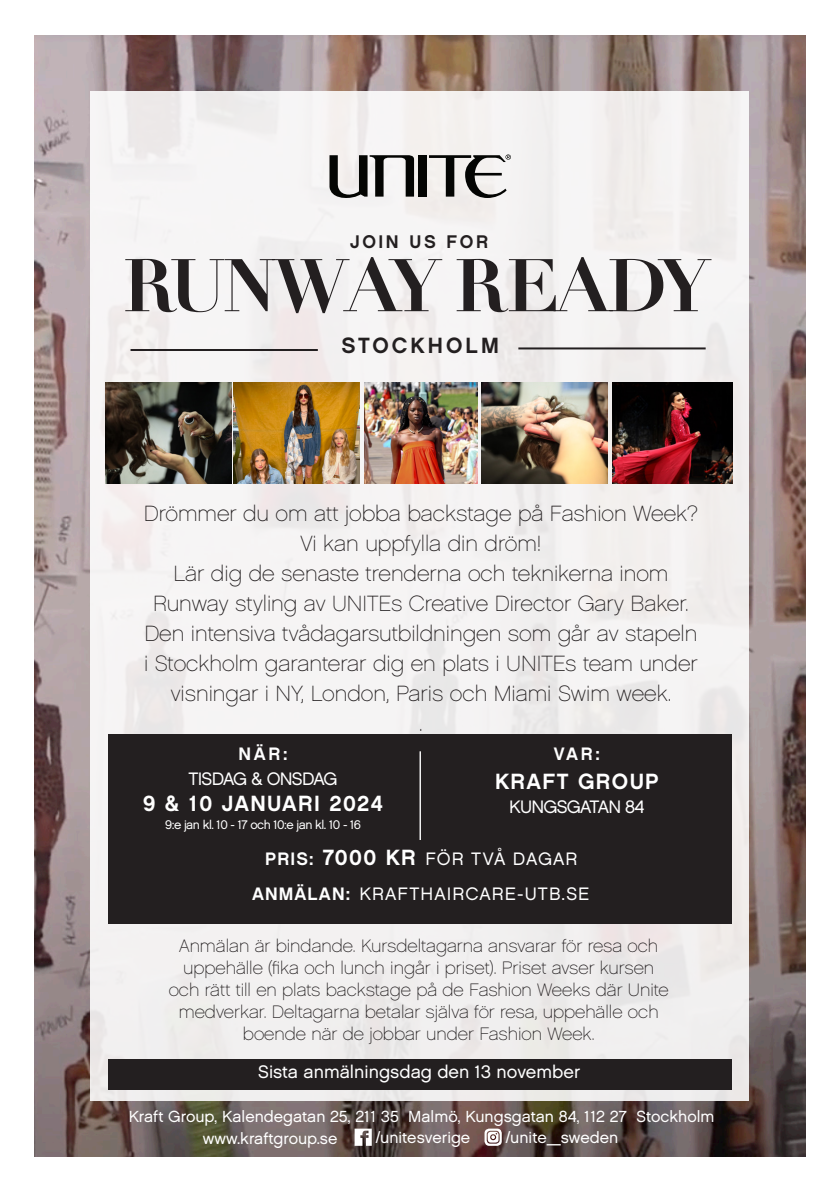
<style>
.page{position:relative;width:840px;height:1191px;background:#fff}
.page>*{position:absolute;margin:0;border:0;box-sizing:border-box;transform-origin:0 0}
.t1{font:22px/30px "Chalet Paris Nineteen Sixty";color:#231f20;text-align:center}
.t2{font:22px "Chalet New York Nineteen Sixty";letter-spacing:.06em;color:#fff}
.t3{font:22px "Chalet New York Nineteen Sixty";letter-spacing:.14em;color:#231f20}
.t4{font:18.2px "Chalet New York Nineteen Sixty";letter-spacing:.14em;color:#231f20}
.t5{font:18px/22px "Chalet Paris Nineteen Sixty";color:#231f20;text-align:center}
.t6{font:18px "Chalet London Nineteen Sixty";color:#fff}
.t7{font:18px "Chalet London Nineteen Sixty";letter-spacing:.06em;color:#fff}
.t8{font:18px "Chalet London Nineteen Sixty";letter-spacing:-.04em;color:#fff}
.t9{font:18px "Chalet London Nineteen Sixty";letter-spacing:.055em;color:#fff}
.t10{font:18px "Chalet New York Nineteen Sixty";letter-spacing:.15em;color:#fff}
.copy_centre{font:16px "Chalet London Nineteen Sixty";color:#fff}
.t11{font:12.4px "Chalet London Nineteen Sixty";letter-spacing:-.04em;color:#fff}
.s1{font-family:"Chalet New York Nineteen Sixty"}
.s2{font-family:"Chalet New York Nineteen Sixty";font-size:22px}
</style>
<div class="page">
<img style="left:34px;top:36px;width:771px;height:1121px">
<div style="left:91px;top:91px;width:657px;height:1009px;background:#f3f1f1"></div>
<svg style="left:125px;top:257px;width:586px;height:56px"></svg>
<hr style="left:130px;top:349px;width:187px;height:2px;background:#231f20">
<hr style="left:518px;top:347px;width:187px;height:2px;background:#231f20">
<div style="left:418px;top:155px;width:8px;height:42px;background:#040503"></div>
<svg style="left:329px;top:155px;width:85px;height:43px"></svg>
<svg style="left:429px;top:154px;width:81px;height:44px"></svg>
<div style="left:108px;top:734px;width:623px;height:190px;background:#231f20"></div>
<hr style="left:419px;top:751px;width:1px;height:89px;background:#fff">
<img style="left:481px;top:382px;width:126px;height:101px">
<img style="left:105px;top:382px;width:126px;height:101px">
<img style="left:612px;top:382px;width:120px;height:101px">
<img style="left:365px;top:382px;width:112px;height:101px">
<img style="left:233px;top:382px;width:126px;height:101px">
<svg style="left:354px;top:1128px;width:17px;height:17px"></svg>
<svg style="left:484px;top:1128px;width:17px;height:17px"></svg>
<div style="left:108px;top:1059px;width:623px;height:30px;background:#231f20"></div>
<p class="t4" style="left:350px;top:230px;width:139px">JOIN US FOR</p>
<p class="t3" style="left:341px;top:332px;width:159px">STOCKHOLM</p>
<p class="t1" style="left:144px;top:499px;width:555px">Drömmer du om att jobba backstage på Fashion Week?<br>Vi kan uppfylla din dröm!</p>
<p class="t1" style="left:144px;top:559px;width:555px">Lär dig de senaste trenderna och teknikerna inom Runway styling av UNITEs Creative Director Gary Baker.<br>Den intensiva tvådagarsutbildningen som går av stapeln i Stockholm garanterar dig en plats i UNITEs team under visningar i NY, London, Paris och Miami Swim week.</p>
<p class="t1" style="left:419px;top:709px;width:5px">.</p>
<p class="t10" style="left:238px;top:743px;width:51px">NÄR:</p>
<p class="t10" style="left:553px;top:743px;width:47px">VAR:</p>
<p class="t2" style="left:494px;top:767px;width:165px">KRAFT GROUP</p>
<p class="t8" style="left:509px;top:795px;width:136px">KUNGSGATAN 84</p>
<p class="t11" style="left:165px;top:817px;width:197px">9:e jan kl. 10 - 17 och 10:e jan kl. 10 - 16</p>
<p class="t8" style="left:188px;top:768px;width:150px">TISDAG &amp; ONSDAG</p>
<p class="t2" style="left:143px;top:789px;width:241px">9 &amp; 10 JANUARI 2024</p>
<p class="t9" style="left:265px;top:847px;width:313px"><span class="s1">PRIS:</span> <span class="s2">7000 KR</span> FÖR TVÅ DAGAR</p>
<p class="t7" style="left:252px;top:882px;width:338px"><span class="s1">ANMÄLAN:</span> KRAFTHAIRCARE-UTB.SE</p>
<p class="t5" style="left:168px;top:935px;width:501px">Anmälan är bindande. Kursdeltagarna ansvarar för resa och uppehälle (fika och lunch ingår i priset). Priset avser kursen och rätt till en plats backstage på de Fashion Weeks där Unite medverkar. Deltagarna betalar själva för resa, uppehälle och boende när de jobbar under Fashion Week.</p>
<p class="t6" style="left:258px;top:1060px;width:323px">Sista anmälningsdag den 13 november</p>
<p class="copy_centre" style="left:129px;top:1106px;width:587px">Kraft Group, Kalendegatan 25, 211 35 Malmö, Kungsgatan 84, 112 27 Stockholm</p>
<p class="copy_centre" style="left:203px;top:1128px;width:136px">www.kraftgroup.se</p>
<p class="copy_centre" style="left:375px;top:1127px;width:96px">/unitesverige</p>
<p class="copy_centre" style="left:505px;top:1127px;width:114px">/unite_sweden</p>
</div>
